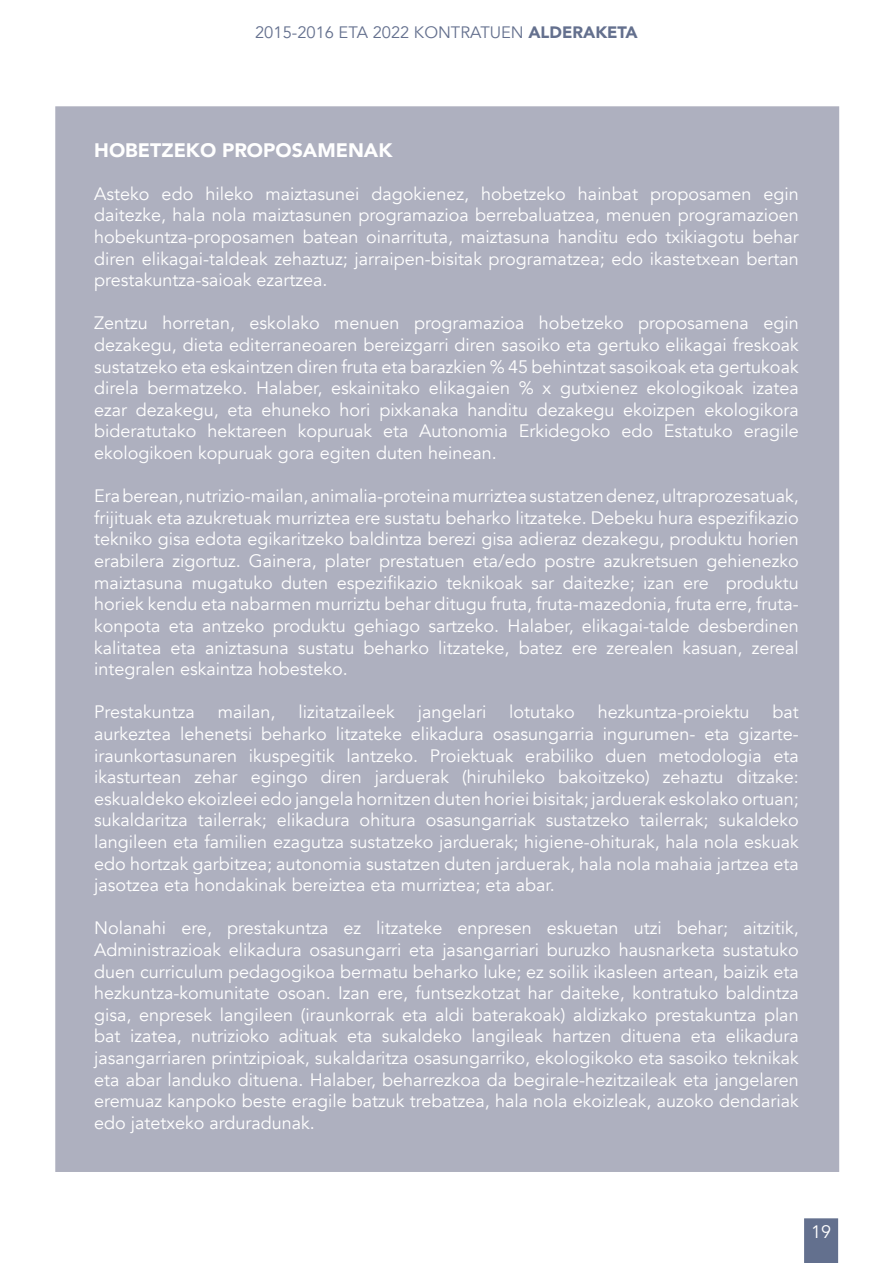
<style>
.page{position:relative;width:893px;height:1263px;background:#fff}
.page>*{position:absolute;margin:0;border:0;box-sizing:border-box;transform-origin:0 0}
.t1{font:900 19.5px "Avenir";color:#fff}
.t2{font:18px/21.6px "Avenir";color:#fff;text-align:justify}
.t3{font:16.5px "Avenir";color:#64708e}
.s1{font-weight:900}
</style>
<div class="page">
<div style="left:804px;top:1218px;width:34px;height:45px;background:#63708e;border:2px solid #63708e"></div>
<div style="left:55px;top:106px;width:784px;height:1066px;background:#aeb0bf;border:2px solid #aeb0bf"></div>
<p class="t3" style="left:255px;top:22px;width:384px">2015-2016 ETA 2022 KONTRATUEN <span class="s1">ALDERAKETA</span></p>
<p class="t1" style="left:94px;top:133px;width:300px">HOBETZEKO PROPOSAMENAK</p>
<p class="t2" style="left:94px;top:183px;width:706px">Asteko edo hileko maiztasunei dagokienez, hobetzeko hainbat proposamen egin daitezke, hala nola maiztasunen programazioa berrebaluatzea, menuen programazioen hobekuntza-proposamen batean oinarrituta, maiztasuna handitu edo txikiagotu behar diren elikagai-taldeak zehaztuz; jarraipen-bisitak programatzea; edo ikastetxean bertan prestakuntza-saioak ezartzea.</p>
<p class="t2" style="left:94px;top:313px;width:706px">Zentzu horretan, eskolako menuen programazioa hobetzeko proposamena egin dezakegu, dieta editerraneoaren bereizgarri diren sasoiko eta gertuko elikagai freskoak sustatzeko eta eskaintzen diren fruta eta barazkien % 45 behintzat sasoikoak eta gertukoak direla bermatzeko. Halaber, eskainitako elikagaien % x gutxienez ekologikoak izatea ezar dezakegu, eta ehuneko hori pixkanaka handitu dezakegu ekoizpen ekologikora bideratutako hektareen kopuruak eta Autonomia Erkidegoko edo Estatuko eragile ekologikoen kopuruak gora egiten duten heinean.</p>
<p class="t2" style="left:94px;top:486px;width:706px">Era berean, nutrizio-mailan, animalia-proteina murriztea sustatzen denez, ultraprozesatuak, frijituak eta azukretuak murriztea ere sustatu beharko litzateke. Debeku hura espezifikazio tekniko gisa edota egikaritzeko baldintza berezi gisa adieraz dezakegu, produktu horien erabilera zigortuz. Gainera, plater prestatuen eta/edo postre azukretsuen gehienezko maiztasuna mugatuko duten espezifikazio teknikoak sar daitezke; izan ere produktu horiek kendu eta nabarmen murriztu behar ditugu fruta, fruta-mazedonia, fruta erre, fruta&shy;konpota eta antzeko produktu gehiago sartzeko. Halaber, elikagai-talde desberdinen kalitatea eta aniztasuna sustatu beharko litzateke, batez ere zerealen kasuan, zereal integralen eskaintza hobesteko.</p>
<p class="t2" style="left:94px;top:702px;width:102px">Prestakuntza</p>
<p class="t2" style="left:218px;top:702px;width:59px">mailan,</p>
<p class="t2" style="left:298px;top:702px;width:98px">lizitatzaileek</p>
<p class="t2" style="left:418px;top:702px;width:70px">jangelari</p>
<p class="t2" style="left:509px;top:702px;width:67px">lotutako</p>
<p class="t2" style="left:598px;top:702px;width:153px">hezkuntza-proiektu</p>
<p class="t2" style="left:94px;top:702px;width:706px;text-indent:678px">bat aurkeztea lehenetsi beharko litzateke elikadura osasungarria ingurumen- eta gizarte&shy;iraunkortasunaren ikuspegitik lantzeko. Proiektuak erabiliko duen metodologia eta ikasturtean zehar egingo diren jarduerak (hiruhileko bakoitzeko) zehaztu ditzake: eskualdeko ekoizleei edo jangela hornitzen duten horiei bisitak; jarduerak eskolako ortuan; sukaldaritza tailerrak; elikadura ohitura osasungarriak sustatzeko tailerrak; sukaldeko langileen eta familien ezagutza sustatzeko jarduerak; higiene-ohiturak, hala nola eskuak edo hortzak garbitzea; autonomia sustatzen duten jarduerak, hala nola mahaia jartzea eta jasotzea eta hondakinak bereiztea eta murriztea; eta abar.</p>
<p class="t2" style="left:94px;top:918px;width:706px">Nolanahi ere, prestakuntza ez litzateke enpresen eskuetan utzi behar; aitzitik, Administrazioak elikadura osasungarri eta jasangarriari buruzko hausnarketa sustatuko duen curriculum pedagogikoa bermatu beharko luke; ez soilik ikasleen artean, baizik eta hezkuntza-komunitate osoan. Izan ere, funtsezkotzat har daiteke, kontratuko baldintza gisa, enpresek langileen (iraunkorrak eta aldi baterakoak) aldizkako prestakuntza plan bat izatea, nutrizioko adituak eta sukaldeko langileak hartzen dituena eta elikadura jasangarriaren printzipioak, sukaldaritza osasungarriko, ekologikoko eta sasoiko teknikak eta abar landuko dituena. Halaber, beharrezkoa da begirale-hezitzaileak eta jangelaren eremuaz kanpoko beste eragile batzuk trebatzea, hala nola ekoizleak, auzoko dendariak edo jatetxeko arduradunak.</p>
<p class="t2" style="left:811px;top:1222px;width:22px">19</p>
</div>
